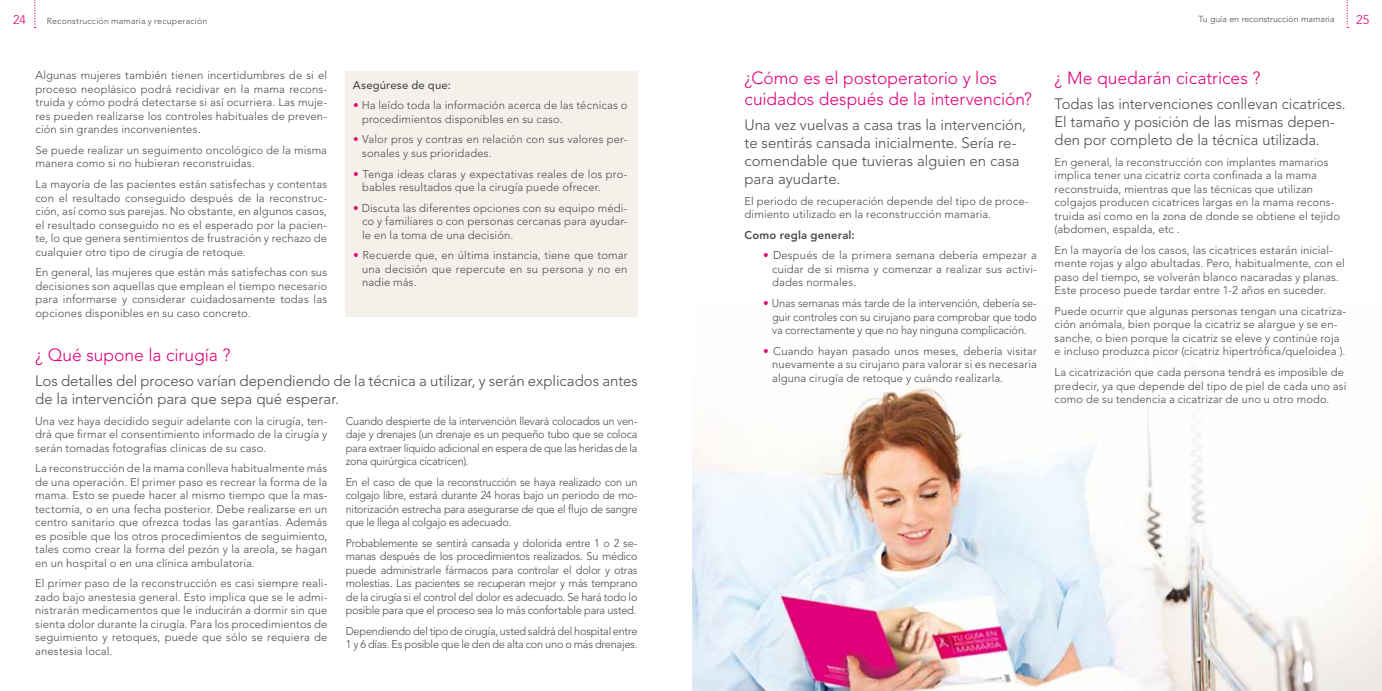
<style>
.page{position:relative;width:1382px;height:691px;background:#fff}
.page>*{position:absolute;margin:0;border:0;box-sizing:border-box;transform-origin:0 0}
.t1{font:300 17.5px/21px "Avenir LT Std";color:#e2007a}
.t2{font:300 15px/18px "Avenir LT Std";color:#4b4b4d}
.t3{font:300 12.5px "Avenir";color:#e2007a}
.t4{font:300 11.25px/13.5px "Avenir LT Std";letter-spacing:.01em;color:#4b4b4d;text-align:justify}
.t5{font:300 11.25px/13.5px "Avenir LT Std";letter-spacing:-.02em;color:#4b4b4d}
.t6{font:800 11.25px "Avenir LT Std";letter-spacing:.015em;color:#4b4b4d}
.t7{font:500 11.25px "Avenir LT Std";letter-spacing:.02em;color:#4b4b4d}
.t8{font:300 8.75px "Avenir LT Std";letter-spacing:.02em;color:#4b4b4d}
.t9{font:300 8.75px "Avenir";color:#4b4b4d}
.s1{color:#e2007a}
</style>
<div class="page">
<svg style="left:1346px;top:0;width:2px;height:28px"></svg>
<svg style="left:34px;top:0;width:2px;height:28px"></svg>
<img style="left:692px;top:385px;width:690px;height:306px">
<div style="left:346px;top:71px;width:292px;height:245px;background:#f4f1eb"></div>
<p class="t3" style="left:13px;top:12px;width:15px">24</p>
<p class="t9" style="left:1198px;top:14px;width:138px">Tu guía en reconstrucción mamaria</p>
<p class="t3" style="left:1356px;top:12px;width:15px">25</p>
<p class="t8" style="left:47px;top:16px;width:162px">Reconstrucción mamaria y recuperación</p>
<p class="t4" style="left:35px;top:69px;width:293px">Algunas mujeres también tienen incertidumbres de si el proceso neoplásico podrá recidivar en la mama recons&shy;truida y cómo podrá detectarse si así ocurriera. Las muje&shy;res pueden realizarse los controles habituales de preven&shy;ción sin grandes inconvenientes.</p>
<p class="t4" style="left:35px;top:143px;width:293px">Se puede realizar un seguimento oncológico de la misma manera como si no hubieran reconstruidas.</p>
<p class="t4" style="left:35px;top:177px;width:293px">La mayoría de las pacientes están satisfechas y contentas con el resultado conseguido después de la reconstruc&shy;ción, así como sus parejas. N o obstante, en algunos casos, el resultado conseguido no es el esperado por la pacien&shy;te, lo que genera sentimientos de frustración y rechazo de cualquier otro tipo de cirugía de retoque.</p>
<p class="t4" style="left:35px;top:266px;width:293px">En general, las mujeres que están más satisfechas con sus decisiones son aquellas que emplean el tiempo necesario para informarse y considerar cuidadosamente todas las opciones disponibles en su caso concreto.</p>
<p class="t7" style="left:353px;top:78px;width:99px">Asegúrese de que:</p>
<p class="t4" style="left:362px;top:99px;width:267px;text-indent:-9px"><span class="s1">•</span> Ha leído toda la información acerca de las técnicas o procedimientos disponibles en su caso.</p>
<p class="t4" style="left:362px;top:133px;width:267px;text-indent:-9px"><span class="s1">•</span> Valor pros y contras en relación con sus valores per&shy;sonales y sus prioridades.</p>
<p class="t4" style="left:362px;top:167px;width:267px;text-indent:-9px"><span class="s1">•</span> Tenga ideas claras y expectativas reales de los pro&shy;bables resultados que la cirugía puede ofrecer.</p>
<p class="t4" style="left:362px;top:201px;width:267px;text-indent:-9px"><span class="s1">•</span> Discuta las diferentes opciones con su equipo médi&shy;co y familiares o con personas cercanas para ayudar&shy;le en la toma de una decisión.</p>
<p class="t4" style="left:362px;top:249px;width:267px;text-indent:-9px"><span class="s1">•</span> Recuerde que, en última instancia, tiene que tomar una decisión que repercute en su persona y no en nadie más.</p>
<h1 class="t1" style="left:35px;top:345px;width:197px">¿ Qué supone la cirugía ?</h1>
<h2 class="t2" style="left:35px;top:372px;width:604px">Los detalles del proceso varían dependiendo de la técnica a utilizar, y serán explicados antes de la intervención para que sepa qué esperar.</h2>
<p class="t4" style="left:35px;top:414px;width:294px">Una vez haya decidido seguir adelante con la cirugía, ten&shy;drá que firmar el consentimiento informado de la cirugía y serán tomadas fotografías clínicas de su caso.</p>
<p class="t4" style="left:35px;top:462px;width:294px">La reconstrucción de la mama conlleva habitualmente más de una operación. El primer paso es recrear la forma de la mama. Esto se puede hacer al mismo tiempo que la mas&shy;tectomía, o en una fecha posterior. Debe realizarse en un centro sanitario que ofrezca todas las garantías. Además es posible que los otros procedimientos de seguimiento, tales como crear la forma del pezón y la areola, se hagan en un hospital o en una clínica ambulatoria.</p>
<p class="t4" style="left:35px;top:577px;width:294px">El primer paso de la reconstrucción es casi siempre reali&shy;zado bajo anestesia general. Esto implica que se le admi&shy;nistrarán medicamentos que le inducirán a dormir sin que sienta dolor durante la cirugía. Para los procedimientos de seguimiento y retoques, puede que sólo se requiera de anestesia local.</p>
<p class="t4" style="left:346px;top:414px;width:293px">Cuando despierte de la intervención llevará colocados un ven&shy;daje y drenajes (un drenaje es un pequeño tubo que se coloca para extraer líquido adicional en espera de que las heridas de la zona quirúrgica cicatricen).</p>
<p class="t4" style="left:346px;top:475px;width:293px">En el caso de que la reconstrucción se haya realizado con un colgajo libre, estará durante 24 horas bajo un periodo de mo&shy;nitorización estrecha para asegurarse de que el flujo de sangre que le llega al colgajo es adecuado.</p>
<p class="t4" style="left:346px;top:536px;width:293px">Probablemente se sentirá cansada y dolorida entre 1 o 2 se&shy;manas después de los procedimientos realizados. Su médico puede administrarle fármacos para controlar el dolor y otras molestias. Las pacientes se recuperan mejor y más temprano de la cirugía si el control del dolor es adecuado. Se hará todo lo posible para que el proceso sea lo más confortable para usted.</p>
<p class="t5" style="left:346px;top:624px;width:293px">Dependiendo del tipo de cirugía, usted saldrá del hospital entre<br>1 y 6 días. Es posible que le den de alta con uno o más drenajes.</p>
<h1 class="t1" style="left:745px;top:68px;width:289px">¿Cómo es el postoperatorio y los cuidados después de la intervención?</h1>
<h2 class="t2" style="left:745px;top:116px;width:283px">Una vez vuelvas a casa tras la intervención, te sentirás cansada inicialmente. Sería re&shy;comendable que tuvieras alguien en casa para ayudarte.</h2>
<p class="t4" style="left:745px;top:194px;width:286px">El periodo de recuperación depende del tipo de proce&shy;dimiento utilizado en la reconstrucción mamaria.</p>
<p class="t6" style="left:745px;top:228px;width:112px">Como regla general:</p>
<p class="t4" style="left:772px;top:249px;width:266px;text-indent:-9px"><span class="s1">•</span> Después de la primera semana debería empezar a cuidar de si misma y comenzar a realizar sus activi&shy;dades normales.</p>
<p class="t4" style="left:772px;top:296px;width:266px;text-indent:-9px"><span class="s1">•</span> Unas semanas más tarde de la intervención, debería se&shy;guir controles con su cirujano para comprobar que todo va correctamente y que no hay ninguna complicación.</p>
<p class="t4" style="left:772px;top:344px;width:266px;text-indent:-9px"><span class="s1">•</span> Cuando hayan pasado unos meses, debería visitar nuevamente a su cirujano para valorar si es necesaria alguna cirugía de retoque y cuándo realizarla.</p>
<h1 class="t1" style="left:1055px;top:68px;width:207px">¿ Me quedarán cicatrices ?</h1>
<h2 class="t2" style="left:1055px;top:95px;width:293px">Todas las intervenciones conllevan cicatrices.<br>El tamaño y posición de las mismas depen&shy;den por completo de la técnica utilizada.</h2>
<p class="t4" style="left:1055px;top:155px;width:287px;text-align:left">En general, la reconstrucción con implantes mamarios implica tener una cicatriz corta confinada a la mama reconstruida, mientras que las técnicas que utilizan colgajos producen cicatrices largas en la mama recons&shy;truida así como en la zona de donde se obtiene el tejido (abdomen, espalda, etc .</p>
<p class="t4" style="left:1055px;top:243px;width:292px;text-align:left">En la mayoría de los casos, las cicatrices estarán inicial&shy;mente rojas y algo abultadas. Pero, habitualmente, con el paso del tiempo, se volverán blanco nacaradas y planas.<br>Este proceso puede tardar entre 1-2 años en suceder.</p>
<p class="t4" style="left:1055px;top:304px;width:293px;text-align:left">Puede ocurrir que algunas personas tengan una cicatriza&shy;ción anómala, bien porque la cicatriz se alargue y se en&shy;sanche, o bien porque la cicatriz se eleve y continúe roja e incluso produzca picor (cicatriz hipertrófica/queloidea ).</p>
<p class="t4" style="left:1055px;top:365px;width:293px;text-align:left">La cicatrización que cada persona tendrá es imposible de predecir, ya que depende del tipo de piel de cada uno así como de su tendencia a cicatrizar de uno u otro modo.</p>
</div>
